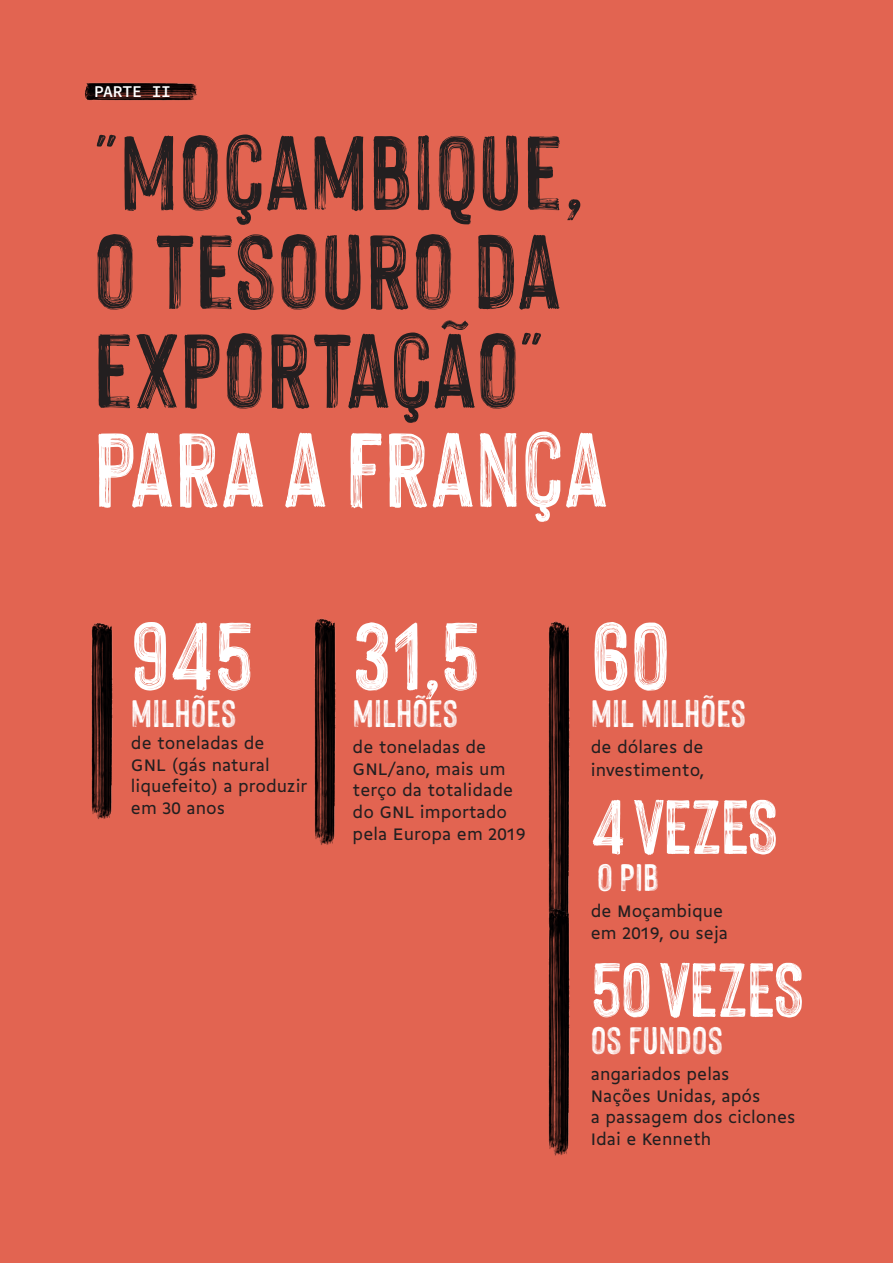
<style>
.page{position:relative;width:893px;height:1263px;background:#e26451}
.page>*{position:absolute;margin:0;border:0;box-sizing:border-box;transform-origin:0 0}
.t1{font:115.5px/99px "Hackney Vector";color:#231f20}
.t2{font:115.5px "Hackney Vector";color:#fff}
.t3{font:105px "Hackney Vector";color:#fff}
.t4{font:84px "Hackney Vector";letter-spacing:-.025em;color:#fff}
.t5{font:42px "Hackney Vector";color:#fff}
.t6{font:18px/21.6px "Gemeli";color:#231f20}
.t7{font:600 16.35px "Source Code Pro";letter-spacing:-.02em;color:#fff}
</style>
<div class="page">
<img style="left:84px;top:82px;width:113px;height:19px">
<img style="left:91px;top:623px;width:22px;height:197px">
<img style="left:314px;top:618px;width:22px;height:227px">
<img style="left:548px;top:621px;width:22px;height:250px">
<img style="left:548px;top:871px;width:22px;height:285px">
<p class="t7" style="left:94px;top:80px;width:78px">PARTE II</p>
<h1 class="t1" style="left:93px;top:120px;width:493px">"MOÇAMBIQUE,<br>O TESOURO DA<br>EXPORTAÇÃO"</h1>
<h1 class="t2" style="left:93px;top:407px;width:516px">PARA A FRANÇA</h1>
<h2 class="t3" style="left:131px;top:599px;width:125px">945</h2>
<h3 class="t5" style="left:131px;top:691px;width:107px">MILHÕES</h3>
<p class="t6" style="left:131px;top:731px;width:178px">de toneladas de<br>GNL (gás natural liquefeito) a produzir em 30 anos</p>
<h2 class="t3" style="left:353px;top:599px;width:129px">31,5</h2>
<h3 class="t5" style="left:353px;top:691px;width:107px">MILHÕES</h3>
<p class="t6" style="left:353px;top:735px;width:174px">de toneladas de<br>GNL/ano, mais um terço da totalidade do GNL importado pela Europa em 2019</p>
<h2 class="t3" style="left:591px;top:599px;width:81px">60</h2>
<h3 class="t5" style="left:591px;top:691px;width:157px">MIL MILHÕES</h3>
<p class="t6" style="left:591px;top:735px;width:115px;line-height:22.5px">de dólares de investimento,</p>
<h3 class="t4" style="left:591px;top:781px;width:189px">4VEZES</h3>
<h3 class="t5" style="left:597px;top:855px;width:63px">O PIB</h3>
<p class="t6" style="left:591px;top:899px;width:139px">de Moçambique em 2019, ou seja</p>
<h3 class="t4" style="left:591px;top:944px;width:215px">50VEZES</h3>
<h3 class="t5" style="left:591px;top:1018px;width:134px">OS FUNDOS</h3>
<p class="t6" style="left:591px;top:1062px;width:206px">angariados pelas<br>Nações Unidas, após<br>a passagem dos ciclones<br>Idai e Kenneth</p>
</div>
